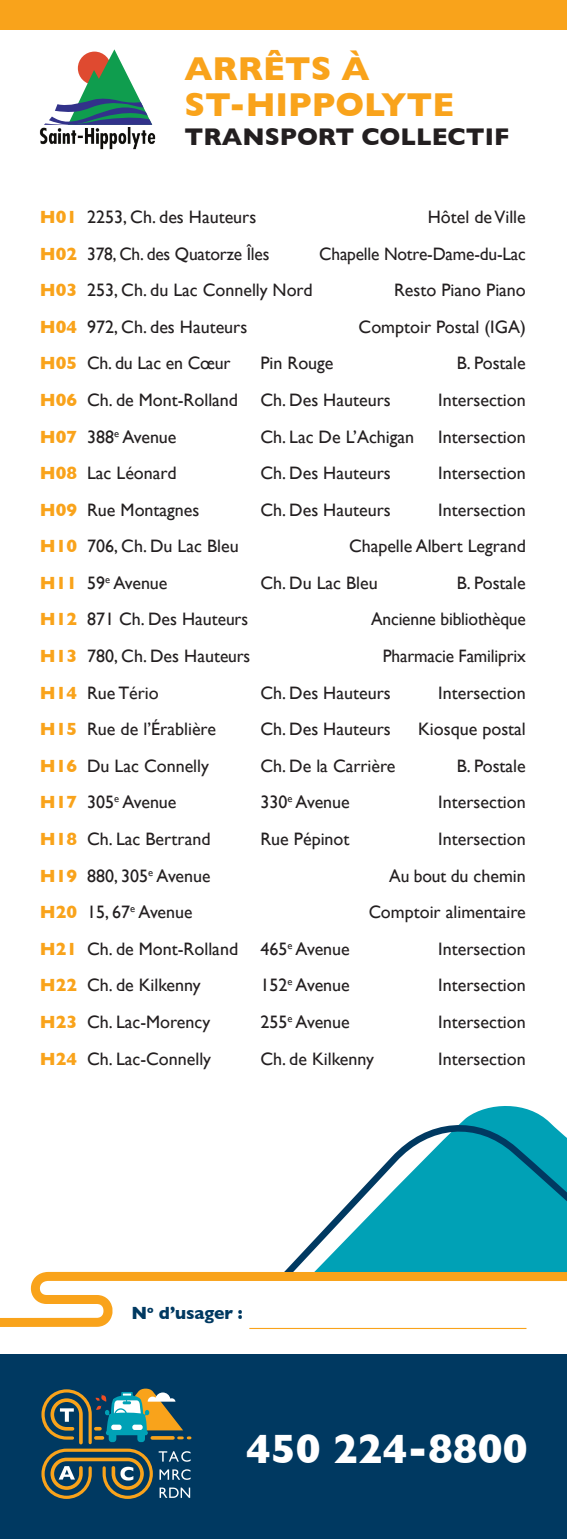
<style>
.page{position:relative;width:567px;height:1539px;background:#fff}
.page>*{position:absolute;margin:0;border:0;box-sizing:border-box;transform-origin:0 0}
.t1{font:700 41.85px "Gill Sans";color:#fff}
.t2{font:700 33.75px/36px "Gill Sans";color:#f9a31b}
.t3{font:700 24.53px "Gill Sans";color:#231f20}
.t4{font:18px "Gill Sans";color:#231f20}
.t5{font:700 18px "Gill Sans";letter-spacing:-.01em;color:#003961}
.s1{font-weight:700;color:#f9a31b}
</style>
<div class="page">
<div style="left:0;top:0;width:567px;height:29px;background:#f9a31b"></div>
<div style="left:0;top:1354px;width:567px;height:185px;background:#003961"></div>
<svg style="left:42px;top:49px;width:111px;height:79px"></svg>
<img style="left:39px;top:128px;width:117px;height:22px">
<svg style="left:288px;top:1106px;width:279px;height:162px"></svg>
<svg style="left:0;top:1268px;width:567px;height:61px"></svg>
<svg style="left:41px;top:1388px;width:150px;height:111px"></svg>
<h2 class="t2" style="left:185px;top:50px;width:271px">ARRÊTS À<br>ST-HIPPOLYTE</h2>
<h3 class="t3" style="left:185px;top:123px;width:326px">TRANSPORT COLLECTIF</h3>
<p class="t4" style="left:40px;top:207px;width:218px"><span class="s1">H01</span> 2253, Ch. des Hauteurs</p>
<p class="t4" style="left:428px;top:207px;width:100px">Hôtel de Ville</p>
<p class="t4" style="left:40px;top:243px;width:231px"><span class="s1">H02</span> 378, Ch. des Quatorze Îles</p>
<p class="t4" style="left:319px;top:243px;width:208px">Chapelle Notre-Dame-du-Lac</p>
<p class="t4" style="left:40px;top:280px;width:274px"><span class="s1">H03</span> 253, Ch. du Lac Connelly Nord</p>
<p class="t4" style="left:394px;top:280px;width:133px">Resto Piano Piano</p>
<p class="t4" style="left:40px;top:316px;width:209px"><span class="s1">H04</span> 972, Ch. des Hauteurs</p>
<p class="t4" style="left:359px;top:316px;width:169px">Comptoir Postal (IGA)</p>
<p class="t4" style="left:40px;top:353px;width:192px"><span class="s1">H05</span> Ch. du Lac en Cœur</p>
<p class="t4" style="left:260px;top:353px;width:75px">Pin Rouge</p>
<p class="t4" style="left:457px;top:353px;width:71px">B. Postale</p>
<p class="t4" style="left:40px;top:389px;width:352px"><span class="s1">H06</span> Ch. de Mont-Rolland Ch. Des Hauteurs</p>
<p class="t4" style="left:438px;top:389px;width:89px">Intersection</p>
<p class="t4" style="left:40px;top:426px;width:138px"><span class="s1">H07</span> 388<sup>e</sup> Avenue</p>
<p class="t4" style="left:260px;top:426px;width:155px">Ch. Lac De L’Achigan</p>
<p class="t4" style="left:438px;top:426px;width:89px">Intersection</p>
<p class="t4" style="left:40px;top:463px;width:138px"><span class="s1">H08</span> Lac Léonard</p>
<p class="t4" style="left:260px;top:463px;width:132px">Ch. Des Hauteurs</p>
<p class="t4" style="left:438px;top:463px;width:89px">Intersection</p>
<p class="t4" style="left:40px;top:499px;width:161px"><span class="s1">H09</span> Rue Montagnes</p>
<p class="t4" style="left:260px;top:499px;width:132px">Ch. Des Hauteurs</p>
<p class="t4" style="left:438px;top:499px;width:89px">Intersection</p>
<p class="t4" style="left:40px;top:536px;width:200px"><span class="s1">H10</span> 706, Ch. Du Lac Bleu</p>
<p class="t4" style="left:349px;top:536px;width:178px">Chapelle Albert Legrand</p>
<p class="t4" style="left:40px;top:572px;width:129px"><span class="s1">H11</span> 59<sup>e</sup> Avenue</p>
<p class="t4" style="left:260px;top:572px;width:119px">Ch. Du Lac Bleu</p>
<p class="t4" style="left:457px;top:572px;width:71px">B. Postale</p>
<p class="t4" style="left:40px;top:609px;width:210px"><span class="s1">H12</span> 871 Ch. Des Hauteurs</p>
<p class="t4" style="left:371px;top:609px;width:156px">Ancienne bibliothèque</p>
<p class="t4" style="left:40px;top:646px;width:212px"><span class="s1">H13</span> 780, Ch. Des Hauteurs</p>
<p class="t4" style="left:383px;top:646px;width:145px">Pharmacie Familiprix</p>
<p class="t4" style="left:40px;top:682px;width:120px"><span class="s1">H14</span> Rue Tério</p>
<p class="t4" style="left:260px;top:682px;width:132px">Ch. Des Hauteurs</p>
<p class="t4" style="left:438px;top:682px;width:89px">Intersection</p>
<p class="t4" style="left:40px;top:719px;width:178px"><span class="s1">H15</span> Rue de l’Érablière</p>
<p class="t4" style="left:260px;top:719px;width:132px">Ch. Des Hauteurs</p>
<p class="t4" style="left:418px;top:719px;width:109px">Kiosque postal</p>
<p class="t4" style="left:40px;top:755px;width:171px"><span class="s1">H16</span> Du Lac Connelly</p>
<p class="t4" style="left:260px;top:755px;width:137px">Ch. De la Carrière</p>
<p class="t4" style="left:457px;top:755px;width:71px">B. Postale</p>
<p class="t4" style="left:40px;top:792px;width:138px"><span class="s1">H17</span> 305<sup>e</sup> Avenue</p>
<p class="t4" style="left:260px;top:792px;width:91px">330<sup>e</sup> Avenue</p>
<p class="t4" style="left:438px;top:792px;width:89px">Intersection</p>
<p class="t4" style="left:40px;top:828px;width:172px"><span class="s1">H18</span> Ch. Lac Bertrand</p>
<p class="t4" style="left:260px;top:828px;width:91px">Rue Pépinot</p>
<p class="t4" style="left:438px;top:828px;width:89px">Intersection</p>
<p class="t4" style="left:40px;top:865px;width:172px"><span class="s1">H19</span> 880, 305<sup>e</sup> Avenue</p>
<p class="t4" style="left:389px;top:865px;width:138px">Au bout du chemin</p>
<p class="t4" style="left:40px;top:902px;width:154px"><span class="s1">H20</span> 15, 67<sup>e</sup> Avenue</p>
<p class="t4" style="left:369px;top:902px;width:159px">Comptoir alimentaire</p>
<p class="t4" style="left:40px;top:938px;width:311px"><span class="s1">H21</span> Ch. de Mont-Rolland 465<sup>e</sup> Avenue</p>
<p class="t4" style="left:438px;top:938px;width:89px">Intersection</p>
<p class="t4" style="left:40px;top:975px;width:162px"><span class="s1">H22</span> Ch. de Kilkenny</p>
<p class="t4" style="left:260px;top:975px;width:91px">152<sup>e</sup> Avenue</p>
<p class="t4" style="left:438px;top:975px;width:89px">Intersection</p>
<p class="t4" style="left:40px;top:1011px;width:172px"><span class="s1">H23</span> Ch. Lac-Morency</p>
<p class="t4" style="left:260px;top:1011px;width:91px">255<sup>e</sup> Avenue</p>
<p class="t4" style="left:438px;top:1011px;width:89px">Intersection</p>
<p class="t4" style="left:40px;top:1048px;width:173px"><span class="s1">H24</span> Ch. Lac-Connelly</p>
<p class="t4" style="left:260px;top:1048px;width:115px">Ch. de Kilkenny</p>
<p class="t4" style="left:438px;top:1048px;width:89px">Intersection</p>
<p class="t5" style="left:132px;top:1303px;width:113px">N<sup>o</sup> d’usager :</p>
<h1 class="t1" style="left:246px;top:1424px;width:283px">450 224-8800</h1>
</div>
